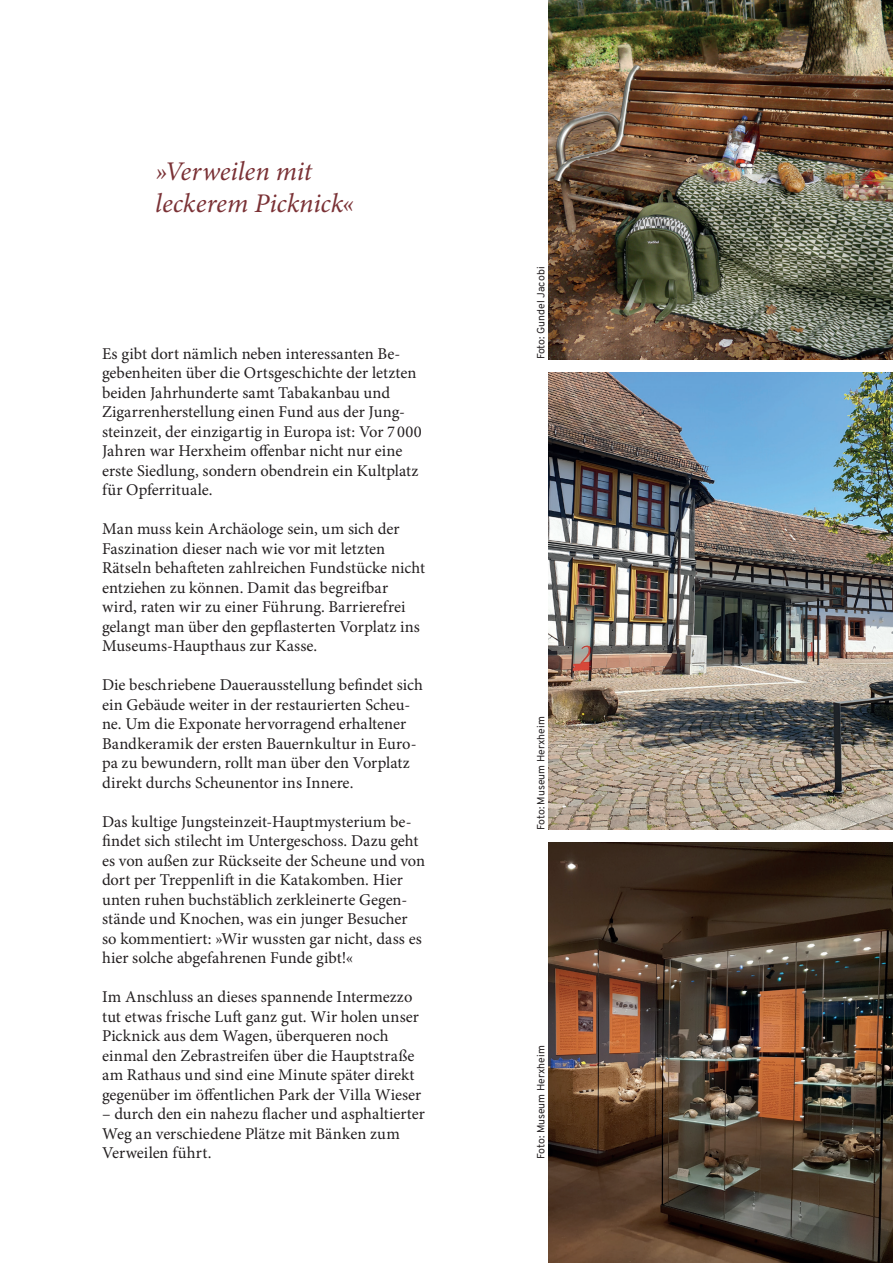
<style>
.page{position:relative;width:893px;height:1263px;background:#fff}
.page>*{position:absolute;margin:0;border:0;box-sizing:border-box;transform-origin:0 0}
.t1{font:italic 27px/31.5px "Minion Pro";letter-spacing:-.005em;color:#7a3135}
.t2{font:16.5px/19.5px "Minion Pro";color:#231f20}
.t3{font:10.5px "Overpass";color:#231f20}
</style>
<div class="page">
<img style="left:549px;top:372px;width:344px;height:458px">
<img style="left:549px;top:0;width:344px;height:359px">
<img style="left:549px;top:843px;width:344px;height:420px">
<h1 class="t1" style="left:155px;top:157px;width:201px">»Verweilen mit leckerem Picknick«</h1>
<p class="t2" style="left:102px;top:344px;width:321px">Es gibt dort nämlich neben interessanten Be&shy;gebenheiten über die Ortsgeschichte der letzten beiden Jahrhunderte samt Tabakanbau und Zigarrenherstellung einen Fund aus der Jung&shy;steinzeit, der einzigartig in Europa ist: Vor 7 000<br>Jahren war Herxheim offenbar nicht nur eine erste Siedlung, sondern obendrein ein Kultplatz für Opferrituale.</p>
<p class="t2" style="left:102px;top:519px;width:325px">Man muss kein Archäologe sein, um sich der Faszination dieser nach wie vor mit letzten Rätseln behafteten zahlreichen Fundstücke nicht entziehen zu können. Damit das begreifbar wird, raten wir zu einer Führung. Barrierefrei gelangt man über den gepflasterten Vorplatz ins Museums-Haupthaus zur Kasse.</p>
<p class="t2" style="left:102px;top:675px;width:322px">Die beschriebene Dauerausstellung befindet sich ein Gebäude weiter in der restaurierten Scheu&shy;ne. Um die Exponate hervorragend erhaltener Bandkeramik der ersten Bauernkultur in Euro&shy;pa zu bewundern, rollt man über den Vorplatz direkt durchs Scheunentor ins Innere.</p>
<p class="t2" style="left:102px;top:812px;width:325px">Das kultige Jungsteinzeit-Hauptmysterium be&shy;findet sich stilecht im Untergeschoss. Dazu geht es von außen zur Rückseite der Scheune und von dort per Treppenlift in die Katakomben. Hier unten ruhen buchstäblich zerkleinerte Gegen&shy;stände und Knochen, was ein junger Besucher so kommentiert: »Wir wussten gar nicht, dass es hier solche abgefahrenen Funde gibt!«</p>
<p class="t2" style="left:102px;top:987px;width:321px">Im Anschluss an dieses spannende Intermezzo tut etwas frische Luft ganz gut. Wir holen unser Picknick aus dem Wagen, überqueren noch einmal den Zebrastreifen über die Hauptstraße am Rathaus und sind eine Minute später direkt gegenüber im öffentlichen Park der Villa Wieser</p>
<p class="t2" style="left:102px;top:1104px;width:324px">– durch den ein nahezu flacher und asphaltierter<br>Weg an verschiedene Plätze mit Bänken zum<br>Verweilen führt.</p>
<p class="t3" style="left:532px;top:359px;width:94px;rotate:-90deg">Foto: Gundel Jacobi</p>
<p class="t3" style="left:532px;top:830px;width:115px;rotate:-90deg">Foto: Museum Herxheim</p>
<p class="t3" style="left:532px;top:1159px;width:115px;rotate:-90deg">Foto: Museum Herxheim</p>
</div>
